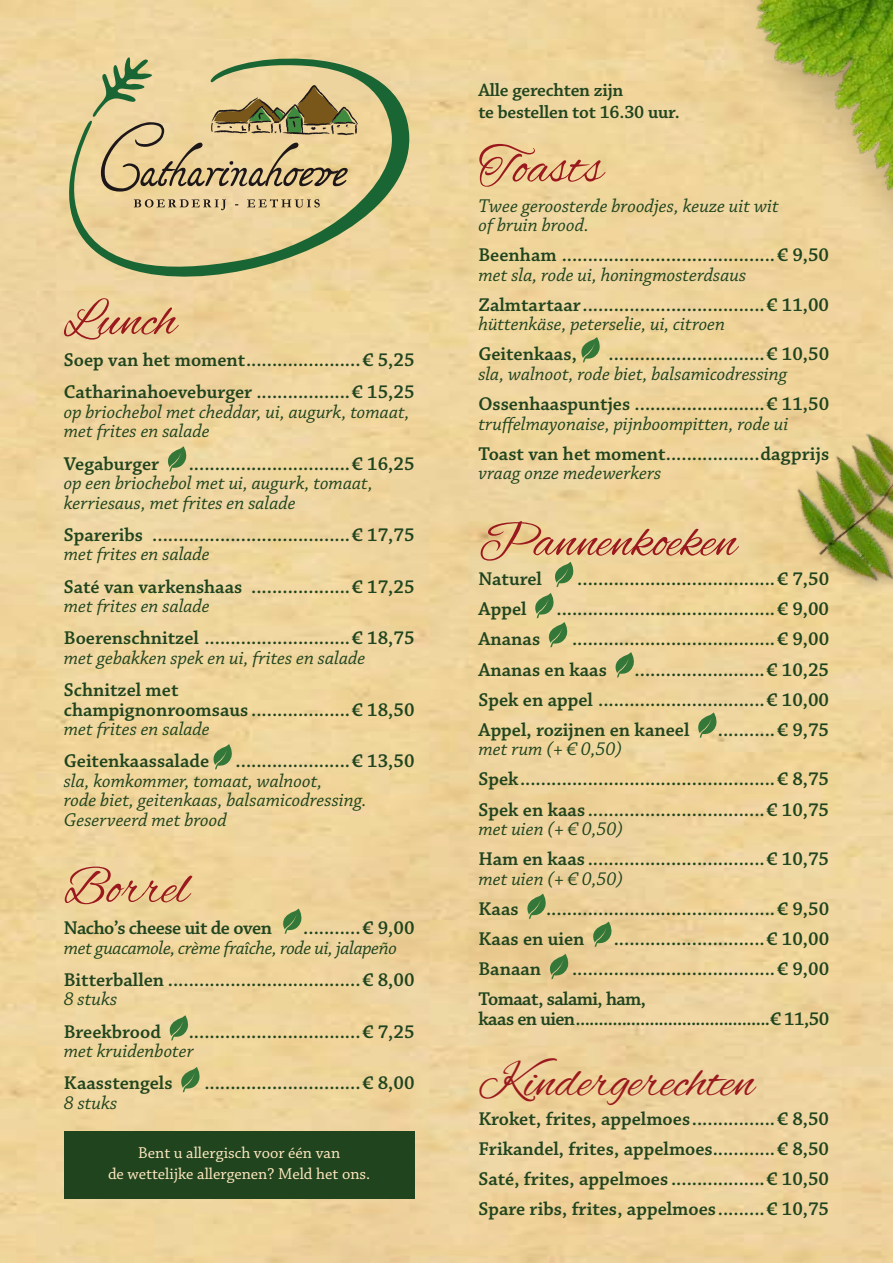
<style>
.page{position:relative;width:893px;height:1263px;background:#fff}
.page>*{position:absolute;margin:0;border:0;box-sizing:border-box;transform-origin:0 0}
.t1{font:52.5px "Alex Brush";color:#9a191e}
.t2{font:49.5px "Alex Brush";color:#9a191e}
.t3{font:600 19.5px/30.2px "Chaparral Pro";color:#20441e}
.t4{font:italic 19.5px/19.5px "Chaparral Pro";color:#20441e}
.t5{font:600 19.5px/30.2px "Chaparral Pro";letter-spacing:-.03em;color:#20441e}
.t6{font:italic 19.5px "Chaparral Pro";letter-spacing:-.02em;color:#20441e}
.t7{font:600 19.5px "Chaparral Pro";letter-spacing:-.025em;color:#20441e}
.t8{font:600 18.75px/22.5px "Chaparral Pro";letter-spacing:-.01em;color:#20441e}
.t9{font:16.5px/21px "Chaparral Pro";color:#ffe9c0;text-align:center}
</style>
<div class="page">
<img style="left:0;top:0;width:893px;height:1263px">
<svg style="left:162px;top:446px;width:25px;height:26px"></svg>
<svg style="left:208px;top:744px;width:25px;height:26px"></svg>
<svg style="left:277px;top:908px;width:25px;height:26px"></svg>
<svg style="left:164px;top:1015px;width:25px;height:26px"></svg>
<svg style="left:176px;top:1067px;width:24px;height:25px"></svg>
<svg style="left:576px;top:337px;width:24px;height:26px"></svg>
<svg style="left:549px;top:562px;width:25px;height:25px"></svg>
<svg style="left:530px;top:593px;width:38px;height:54px;background:#bebd82"></svg>
<svg style="left:610px;top:652px;width:25px;height:26px"></svg>
<svg style="left:692px;top:712px;width:25px;height:26px"></svg>
<svg style="left:522px;top:893px;width:24px;height:26px"></svg>
<svg style="left:587px;top:921px;width:25px;height:26px"></svg>
<svg style="left:544px;top:954px;width:25px;height:25px"></svg>
<div style="left:704px;top:0;width:189px;height:319px;background:#eed49a"></div>
<img style="left:745px;top:0;width:148px;height:303px">
<img style="left:772px;top:389px;width:121px;height:207px">
<svg style="left:69px;top:57px;width:340px;height:220px;background:#cbc18a"></svg>
<svg style="left:92px;top:57px;width:266px;height:135px;background:#c8b683"></svg>
<svg style="left:134px;top:199px;width:92px;height:11px"></svg>
<svg style="left:247px;top:199px;width:73px;height:9px"></svg>
<div style="left:64px;top:1131px;width:351px;height:67px;background:#20441e"></div>
<h1 class="t1" style="left:64px;top:291px;width:114px">Lunch</h1>
<p class="t3" style="left:64px;top:344px;width:352px;line-height:32.2px">Soep van het moment......................€ 5,25<br>Catharinahoeveburger ..................€ 15,25</p>
<p class="t4" style="left:64px;top:403px;width:347px">op briochebol met cheddar, ui, augurk, tomaat, met frites en salade</p>
<p class="t3" style="left:64px;top:449px;width:97px">Vegaburger</p>
<p class="t3" style="left:189px;top:449px;width:227px">...............................€ 16,25</p>
<p class="t4" style="left:64px;top:474px;width:311px">op een briochebol met ui, augurk, tomaat, kerriesaus, met frites en salade</p>
<p class="t3" style="left:64px;top:520px;width:352px">Spareribs ......................................€ 17,75</p>
<p class="t4" style="left:64px;top:545px;width:148px">met frites en salade</p>
<p class="t3" style="left:64px;top:572px;width:352px">Saté van varkenshaas ...................€ 17,25</p>
<p class="t4" style="left:64px;top:597px;width:148px">met frites en salade</p>
<p class="t3" style="left:64px;top:624px;width:352px">Boerenschnitzel ............................€ 18,75</p>
<p class="t4" style="left:64px;top:649px;width:303px">met gebakken spek en ui, frites en salade</p>
<p class="t3" style="left:64px;top:681px;width:352px;line-height:19.5px">Schnitzel met<br>champignonroomsaus ...................€ 18,50</p>
<p class="t4" style="left:64px;top:720px;width:148px">met frites en salade</p>
<p class="t3" style="left:64px;top:747px;width:147px">Geitenkaassalade</p>
<p class="t3" style="left:236px;top:747px;width:180px">......................€ 13,50</p>
<p class="t4" style="left:64px;top:772px;width:304px">sla, komkommer, tomaat, walnoot,<br>rode biet, geitenkaas, balsamicodressing.<br>Geserveerd met brood</p>
<h1 class="t1" style="left:64px;top:858px;width:127px">Borrel</h1>
<p class="t7" style="left:64px;top:917px;width:210px">Nacho’s cheese uit de oven</p>
<p class="t3" style="left:303px;top:913px;width:113px">...........€ 9,00</p>
<p class="t6" style="left:64px;top:936px;width:335px">met guacamole, crème fraîche, rode ui, jalapeño</p>
<p class="t3" style="left:64px;top:965px;width:352px">Bitterballen .....................................€ 8,00</p>
<p class="t4" style="left:64px;top:990px;width:55px">8 stuks</p>
<p class="t3" style="left:64px;top:1017px;width:99px">Breekbrood</p>
<p class="t3" style="left:189px;top:1017px;width:227px">.................................€ 7,25</p>
<p class="t4" style="left:64px;top:1042px;width:131px">met kruidenboter</p>
<p class="t3" style="left:64px;top:1069px;width:110px">Kaasstengels</p>
<p class="t3" style="left:204px;top:1069px;width:212px">..............................€ 8,00</p>
<p class="t4" style="left:64px;top:1094px;width:55px">8 stuks</p>
<p class="t9" style="left:108px;top:1143px;width:264px">Bent u allergisch voor één van<br>de wettelijke allergenen? Meld het ons.</p>
<p class="t8" style="left:478px;top:79px;width:203px">Alle gerechten zijn<br>te bestellen tot 16.30 uur.</p>
<h1 class="t1" style="left:478px;top:138px;width:126px">Toasts</h1>
<p class="t4" style="left:478px;top:196px;width:302px">Twee geroosterde broodjes, keuze uit wit of bruin brood.</p>
<p class="t3" style="left:478px;top:241px;width:352px">Beenham .........................................€ 9,50</p>
<p class="t4" style="left:478px;top:266px;width:269px">met sla, rode ui, honingmosterdsaus</p>
<p class="t3" style="left:478px;top:290px;width:352px">Zalmtartaar...................................€ 11,00</p>
<p class="t4" style="left:478px;top:315px;width:248px">hüttenkäse, peterselie, ui, citroen</p>
<p class="t3" style="left:478px;top:340px;width:100px">Geitenkaas,</p>
<p class="t3" style="left:609px;top:340px;width:222px">..............................€ 10,50</p>
<p class="t4" style="left:478px;top:365px;width:310px">sla, walnoot, rode biet, balsamicodressing</p>
<p class="t3" style="left:478px;top:389px;width:352px">Ossenhaaspuntjes .........................€ 11,50</p>
<p class="t4" style="left:478px;top:414px;width:311px">truffelmayonaise, pijnboompitten, rode ui</p>
<p class="t3" style="left:478px;top:439px;width:352px">Toast van het moment..................dagprijs</p>
<p class="t4" style="left:478px;top:464px;width:184px">vraag onze medewerkers</p>
<h1 class="t1" style="left:478px;top:512px;width:260px">Pannenkoeken</h1>
<p class="t3" style="left:478px;top:564px;width:65px">Naturel</p>
<p class="t3" style="left:577px;top:564px;width:253px">......................................€ 7,50</p>
<p class="t3" style="left:478px;top:595px;width:50px">Appel</p>
<p class="t3" style="left:556px;top:595px;width:274px">..........................................€ 9,00</p>
<p class="t3" style="left:478px;top:625px;width:63px">Ananas</p>
<p class="t3" style="left:478px;top:625px;width:352px;text-indent:94px">.......................................€ 9,00<br>Ananas en kaas</p>
<p class="t3" style="left:478px;top:655px;width:352px;text-align:justify;text-indent:156px">.........................€ 10,25<br>Spek en appel ................................€ 10,00<br>Appel, rozijnen en kaneel</p>
<p class="t3" style="left:718px;top:715px;width:113px">...........€ 9,75</p>
<p class="t4" style="left:478px;top:740px;width:145px">met rum (+ € 0,50)</p>
<p class="t3" style="left:478px;top:765px;width:352px">Spek.................................................€ 8,75<br>Spek en kaas ..................................€ 10,75</p>
<p class="t4" style="left:478px;top:820px;width:146px">met uien (+ € 0,50)</p>
<p class="t3" style="left:478px;top:844px;width:352px">Ham en kaas ..................................€ 10,75</p>
<p class="t4" style="left:478px;top:869px;width:146px">met uien (+ € 0,50)</p>
<p class="t3" style="left:478px;top:894px;width:42px">Kaas</p>
<p class="t3" style="left:478px;top:894px;width:352px;text-indent:68px">............................................€ 9,50<br>Kaas en uien</p>
<p class="t3" style="left:614px;top:924px;width:217px">.............................€ 10,00</p>
<p class="t5" style="left:478px;top:954px;width:352px;text-indent:94px">.......................................€ 9,00<br>Tomaat, salami, ham,</p>
<p class="t5" style="left:478px;top:1004px;width:352px">kaas en uien..........................................€ 11,50</p>
<h2 class="t2" style="left:478px;top:1054px;width:278px">Kindergerechten</h2>
<p class="t3" style="left:478px;top:1104px;width:352px;text-align:justify">Kroket, frites, appelmoes................€ 8,50<br>Frikandel, frites, appelmoes............€ 8,50<br>Saté, frites, appelmoes ..................€ 10,50<br>Spare ribs, frites, appelmoes.........€ 10,75</p>
<p class="t3" style="left:478px;top:954px;width:64px">Banaan</p>
</div>
